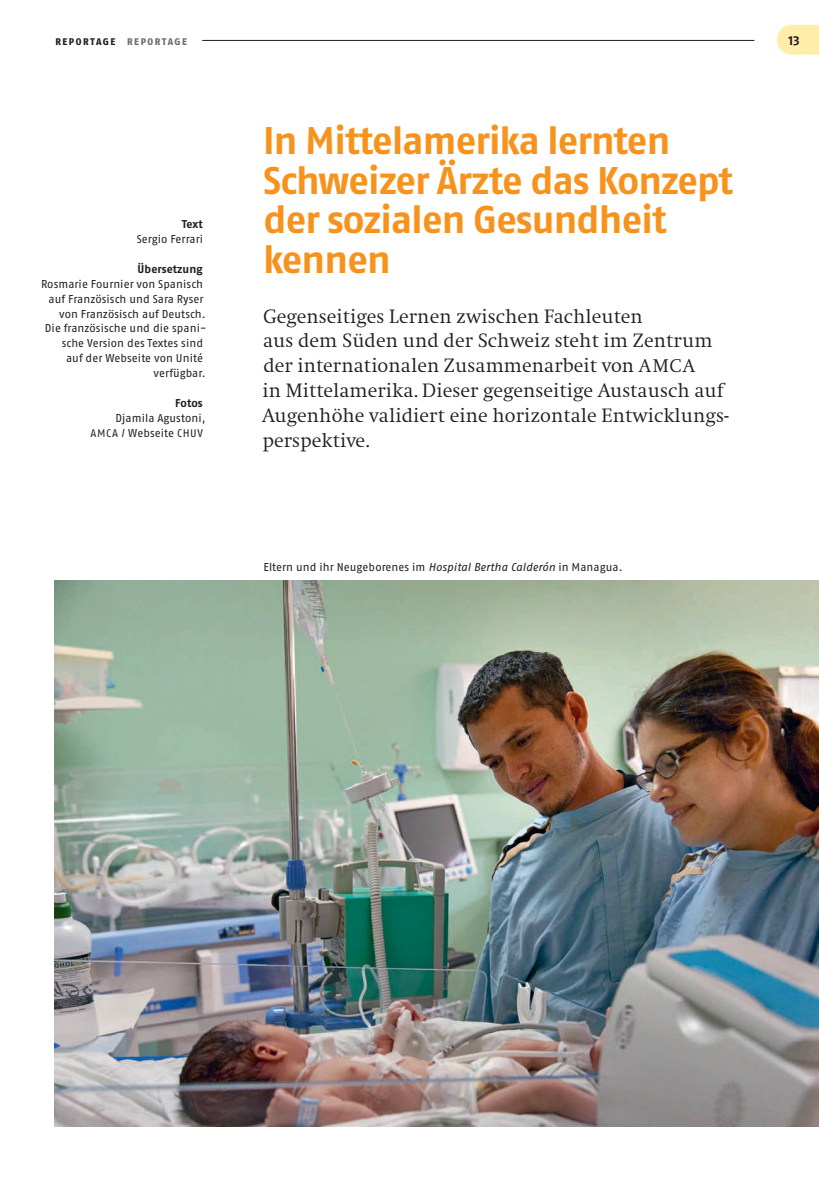
<style>
.page{position:relative;width:819px;height:1191px;background:#fff}
.page>*{position:absolute;margin:0;border:0;box-sizing:border-box;transform-origin:0 0}
.t1{font:700 38.5px/39.7px "Fago OT";letter-spacing:-.02em;color:#f7931d}
.t2{font:300 20.12px/24.8px "Swift";color:#231f20}
.t3{font:700 13.12px "Fago OT";color:#231f20}
.t4{font:11.38px/14.9px "Fago OT";letter-spacing:.005em;color:#231f20;text-align:right}
.t5{font:700 11.38px "Fago OT";letter-spacing:.005em;color:#231f20}
.t6{font:800 9.62px "Fago OT";letter-spacing:.145em;color:#231f20}
.s1{color:#6c6d70}
.s2{font-size:11.03px}
.s3{font-size:19.07px}
.s4{font-style:italic}
</style>
<div class="page">
<svg style="left:776px;top:25px;width:43px;height:30px"></svg>
<img style="left:55px;top:580px;width:764px;height:546px">
<hr style="left:94px;top:40px;width:660px;height:1px;background:#231f20">
<div style="left:94px;top:37px;width:108px;height:10px;background:#fff"></div>
<p class="t6" style="left:56px;top:36px;width:133px">REPORTAGE <span class="s1">REPORTAGE</span></p>
<p class="t3" style="left:788px;top:32px;width:13px">13</p>
<p class="t5" style="left:182px;top:217px;width:22px">Text</p>
<p class="t4" style="left:137px;top:232px;width:68px">Sergio Ferrari</p>
<p class="t5" style="left:137px;top:262px;width:67px">Übersetzung</p>
<p class="t4" style="left:41px;top:276px;width:163px">Rosmarie Fournier von Spanisch</p>
<p class="t4" style="left:49px;top:291px;width:156px">auf Französisch und Sara Ryser</p>
<p class="t4" style="left:59px;top:306px;width:148px">von Französisch auf Deutsch.</p>
<p class="t4" style="left:45px;top:321px;width:163px">Die französische und die spani-</p>
<p class="t4" style="left:62px;top:336px;width:143px">sche Version des Textes sind</p>
<p class="t4" style="left:66px;top:351px;width:138px">auf der Webseite von Unité</p>
<p class="t4" style="left:154px;top:366px;width:54px">verfügbar.</p>
<p class="t5" style="left:175px;top:396px;width:29px">Fotos</p>
<p class="t4" style="left:91px;top:410px;width:116px">Djamila Agustoni,<br><span class="s2">AMCA</span> / Webseite <span class="s2">CHUV</span></p>
<h1 class="t1" style="left:263px;top:120px;width:471px">In Mittelamerika lernten<br>Schweizer Ärzte das Konzept der sozialen Gesundheit kennen</h1>
<p class="t2" style="left:262px;top:304px;width:467px">Gegenseitiges Lernen zwischen Fachleuten<br>aus dem Süden und der Schweiz steht im Zentrum der internationalen Zusammenarbeit von <span class="s3">AMCA<br></span>in Mittelamerika. Dieser gegenseitige Austausch auf Augenhöhe validiert eine horizontale Entwicklungs&shy;perspektive.</p>
<p class="t4" style="left:263px;top:559px;width:360px">Eltern und ihr Neugeborenes im <span class="s4">Hospital Bertha Calderón</span> in Managua.</p>
</div>
